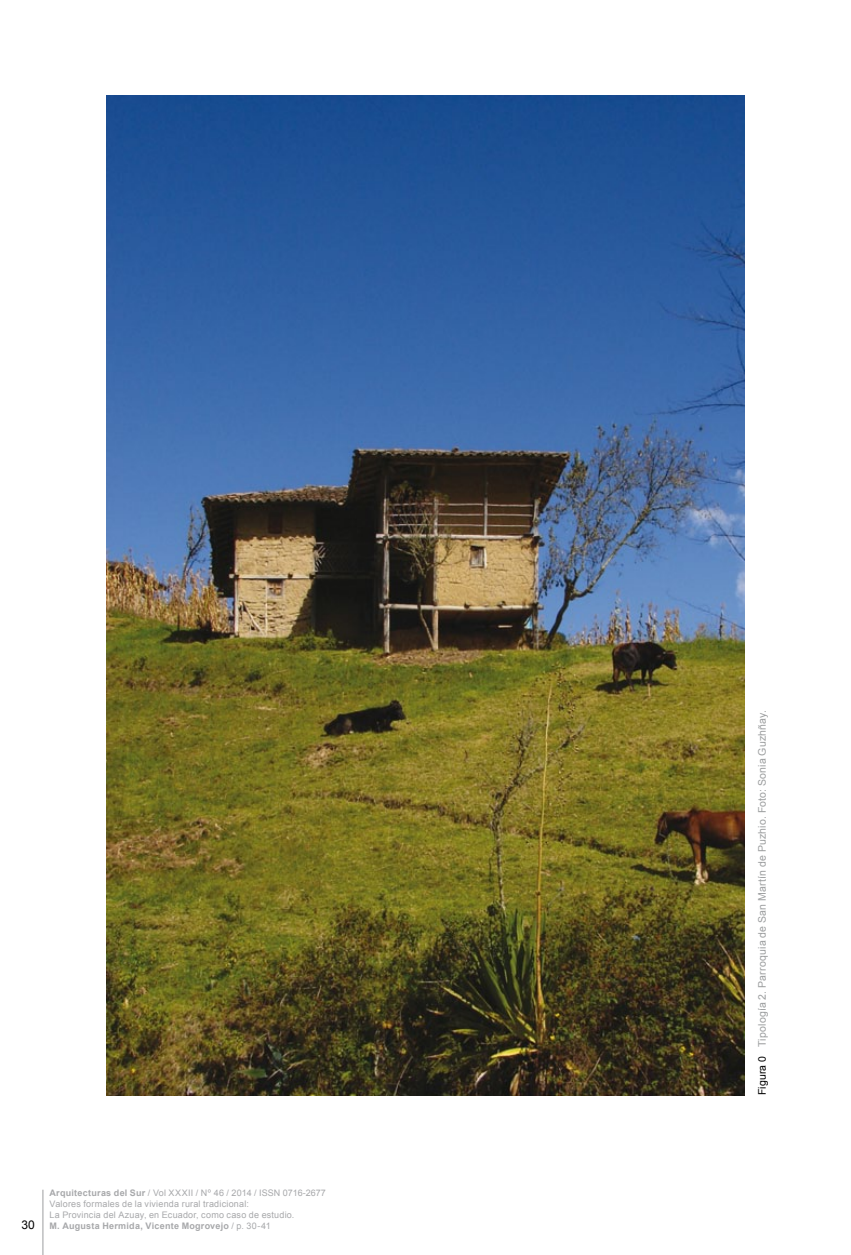
<style>
.page{position:relative;width:851px;height:1255px;background:#fff}
.page>*{position:absolute;margin:0;border:0;box-sizing:border-box;transform-origin:0 0}
.t1{font:12px "Arial";color:#000}
.t2{font:10.5px "Arial";letter-spacing:.015em;color:#9c9e9f}
.t3{font:9px/10.8px "Arial";letter-spacing:.025em;color:#a7a8aa}
.s1{font-weight:700}
.s2{color:#000}
</style>
<div class="page">
<hr style="left:43px;top:1189px;width:1px;height:65px;background:#9c9e9f">
<img style="left:106px;top:96px;width:638px;height:999px">
<h1 class="t1" style="left:21px;top:1216px;width:15px">30</h1>
<p class="t3" style="left:49px;top:1187px;width:278px"><span class="s1">Arquitecturas del Sur</span> / Vol XXXII / Nº 46 / 2014 / ISSN 0716-2677<br>Valores formales de la vivienda rural tradicional:<br>La Provincia del Azuay, en Ecuador, como caso de estudio.<br><span class="s1">M. Augusta Hermida, Vicente Mogrovejo</span> / p. 30-41</p>
<p class="t2" style="left:755px;top:1095px;width:387px;rotate:-90deg"><span class="s2">Figura 0</span> Tipología 2. Parroquia de San Martín de Puzhio. Foto: Sonia Guzhñay.</p>
</div>
